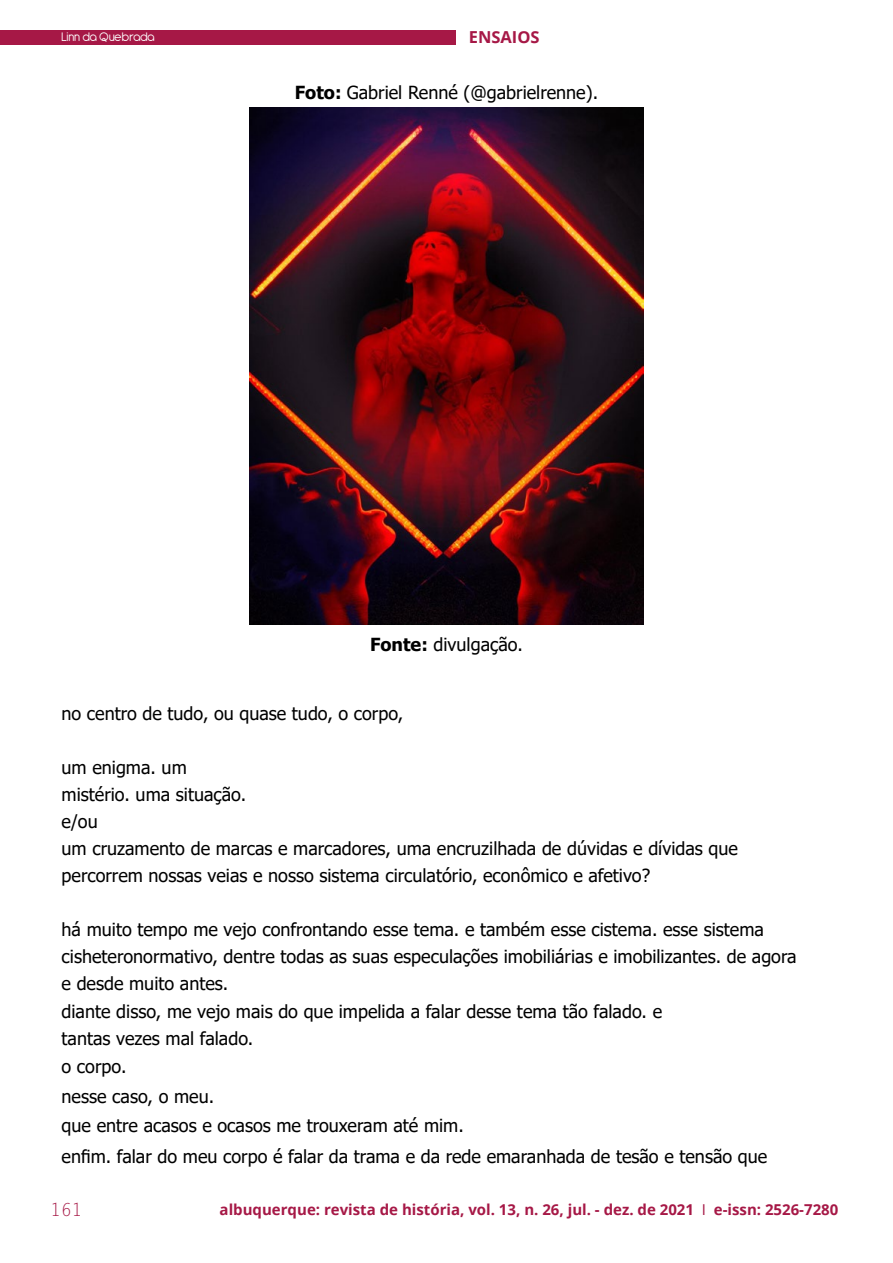
<style>
.page{position:relative;width:893px;height:1263px;background:#fff}
.page>*{position:absolute;margin:0;border:0;box-sizing:border-box;transform-origin:0 0}
.t1{font:18px/28.3px "Tahoma";color:#000}
.t2{font:18px "Letter Gothic Std";color:#a61846}
.t3{font:700 16.5px "Open Sans";color:#a61846}
.t4{font:700 15px "Open Sans";color:#a61846}
.t5{font:13.5px "Antipasto";letter-spacing:-.025em;color:#fff}
.s1{font-weight:700}
.s2{font-weight:400}
</style>
<div class="page">
<div style="left:0;top:30px;width:455px;height:15px;background:#a61846"></div>
<img style="left:250px;top:107px;width:393px;height:517px">
<p class="t5" style="left:61px;top:26px;width:95px">Linn da Quebrada</p>
<p class="t3" style="left:469px;top:25px;width:72px">ENSAIOS</p>
<p class="t1" style="left:295px;top:79px;width:305px"><span class="s1">Foto:</span> Gabriel Renné (@gabrielrenne).</p>
<p class="t1" style="left:370px;top:632px;width:154px"><span class="s1">Fonte:</span> divulgação.</p>
<p class="t1" style="left:62px;top:701px;width:343px">no centro de tudo, ou quase tudo, o corpo,</p>
<p class="t1" style="left:62px;top:755px;width:678px;line-height:27px">um enigma. um<br>mistério. uma situação.<br>e/ou<br>um cruzamento de marcas e marcadores, uma encruzilhada de dúvidas e dívidas que percorrem nossas veias e nosso sistema circulatório, econômico e afetivo?</p>
<p class="t1" style="left:62px;top:917px;width:737px">há muito tempo me vejo confrontando esse tema. e também esse cistema. esse sistema cisheteronormativo, dentre todas as suas especulações imobiliárias e imobilizantes. de agora e desde muito antes.<br>diante disso, me vejo mais do que impelida a falar desse tema tão falado. e<br>tantas vezes mal falado.<br>o corpo.<br>nesse caso, o meu.<br>que entre acasos e ocasos me trouxeram até mim.<br>enfim. falar do meu corpo é falar da trama e da rede emaranhada de tesão e tensão que</p>
<p class="t2" style="left:50px;top:1200px;width:34px">161</p>
<p class="t4" style="left:220px;top:1198px;width:620px">albuquerque: revista de história, vol. 13, n. 26, jul. - dez. de 2021 <span class="s2">I</span> e-issn: 2526-7280</p>
</div>
